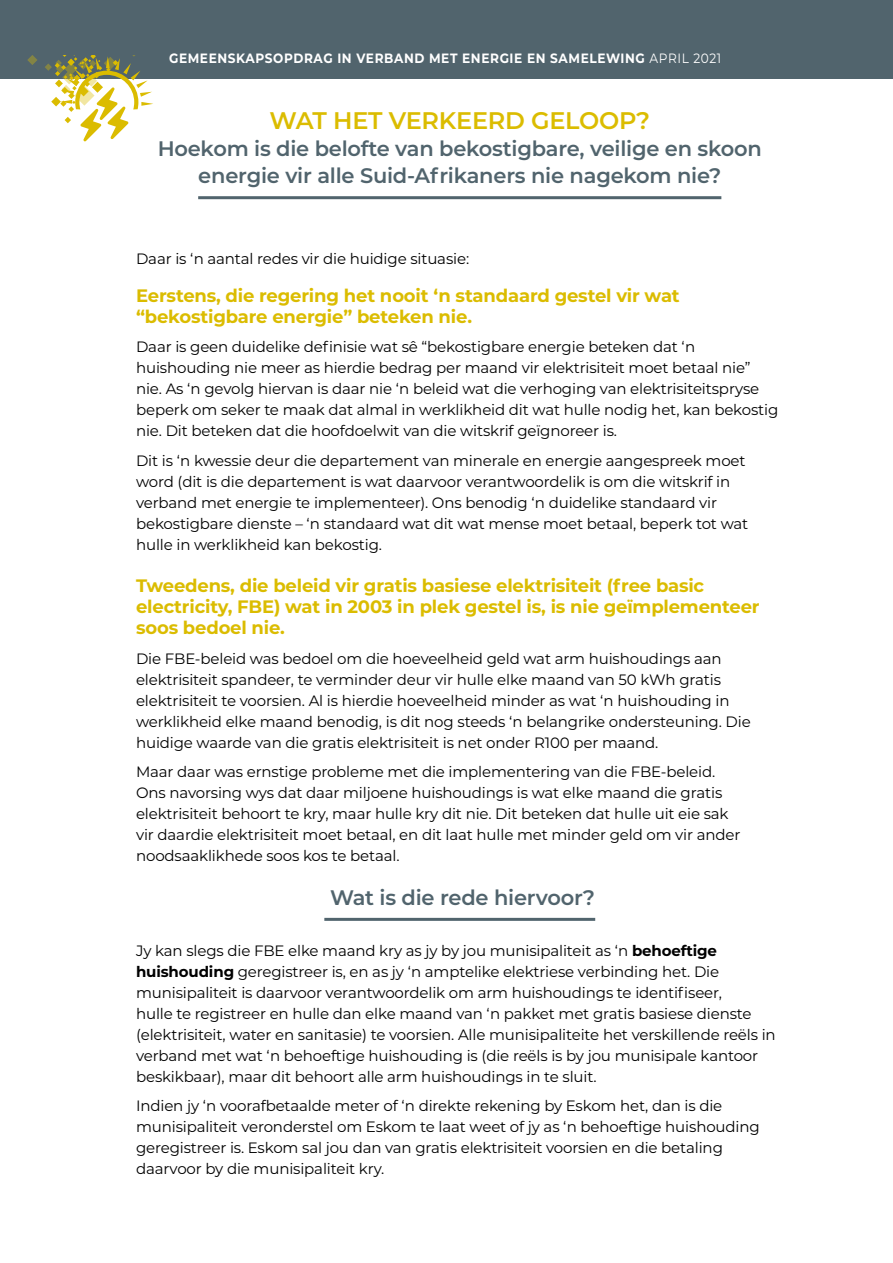
<style>
.page{position:relative;width:893px;height:1263px;background:#fff}
.page>*{position:absolute;margin:0;border:0;box-sizing:border-box;transform-origin:0 0}
.t1{font:600 24px "Montserrat";letter-spacing:-.01em;color:#dbbc00}
.t2{font:600 21px/27px "Montserrat";letter-spacing:-.01em;color:#51646d;text-align:center}
.t3{font:700 18px/21px "Montserrat";letter-spacing:-.01em;color:#dbbc00}
.t4{font:15px/21px "Montserrat";letter-spacing:-.01em;color:#000}
.t5{font:700 13.5px "Montserrat";letter-spacing:.05em;color:#fff;scale:.9 1}
.s1{font-weight:400}
.s2{font-weight:700}
</style>
<div class="page">
<div style="left:0;top:0;width:893px;height:78px;background:#51646d"></div>
<svg style="left:27px;top:55px;width:126px;height:87px"></svg>
<hr style="left:198px;top:196px;width:523px;height:3px;background:#51646d">
<hr style="left:324px;top:918px;width:271px;height:3px;background:#51646d">
<p class="t5" style="left:169px;top:48px;width:615px">GEMEENSKAPSOPDRAG IN VERBAND MET ENERGIE EN SAMELEWING <span class="s1">APRIL 2021</span></p>
<h1 class="t1" style="left:269px;top:104px;width:382px">WAT HET VERKEERD GELOOP?</h1>
<h2 class="t2" style="left:158px;top:135px;width:606px">Hoekom is die belofte van bekostigbare, veilige en skoon energie vir alle Suid-Afrikaners nie nagekom nie?</h2>
<p class="t4" style="left:136px;top:247px;width:335px">Daar is ‘n aantal redes vir die huidige situasie:</p>
<p class="t3" style="left:136px;top:284px;width:545px">Eerstens, die regering het nooit ‘n standaard gestel vir wat “bekostigbare energie” beteken nie.</p>
<p class="t4" style="left:136px;top:336px;width:644px">Daar is geen duidelike definisie wat sê “bekostigbare energie beteken dat ‘n huishouding nie meer as hierdie bedrag per maand vir elektrisiteit moet betaal nie” nie. As ‘n gevolg hiervan is daar nie ‘n beleid wat die verhoging van elektrisiteitspryse beperk om seker te maak dat almal in werklikheid dit wat hulle nodig het, kan bekostig nie. Dit beteken dat die hoofdoelwit van die witskrif geïgnoreer is.</p>
<p class="t4" style="left:136px;top:449px;width:614px">Dit is ‘n kwessie deur die departement van minerale en energie aangespreek moet word (dit is die departement is wat daarvoor verantwoordelik is om die witskrif in verband met energie te implementeer). Ons benodig ‘n duidelike standaard vir bekostigbare dienste – ‘n standaard wat dit wat mense moet betaal, beperk tot wat hulle in werklikheid kan bekostig.</p>
<p class="t3" style="left:136px;top:574px;width:625px">Tweedens, die beleid vir gratis basiese elektrisiteit (free basic electricity, FBE) wat in 2003 in plek gestel is, is nie geïmplementeer soos bedoel nie.</p>
<p class="t4" style="left:136px;top:647px;width:616px">Die FBE-beleid was bedoel om die hoeveelheid geld wat arm huishoudings aan elektrisiteit spandeer, te verminder deur vir hulle elke maand van 50 kWh gratis elektrisiteit te voorsien. Al is hierdie hoeveelheid minder as wat ‘n huishouding in werklikheid elke maand benodig, is dit nog steeds ‘n belangrike ondersteuning. Die huidige waarde van die gratis elektrisiteit is net onder R100 per maand.</p>
<p class="t4" style="left:136px;top:761px;width:606px">Maar daar was ernstige probleme met die implementering van die FBE-beleid.<br>Ons navorsing wys dat daar miljoene huishoudings is wat elke maand die gratis elektrisiteit behoort te kry, maar hulle kry dit nie. Dit beteken dat hulle uit eie sak vir daardie elektrisiteit moet betaal, en dit laat hulle met minder geld om vir ander noodsaaklikhede soos kos te betaal.</p>
<h2 class="t2" style="left:330px;top:883px;width:267px">Wat is die rede hiervoor?</h2>
<p class="t4" style="left:136px;top:939px;width:641px">Jy kan slegs die FBE elke maand kry as jy by jou munisipaliteit as ‘n <span class="s2">behoeftige huishouding</span> geregistreer is, en as jy ‘n amptelike elektriese verbinding het. Die munisipaliteit is daarvoor verantwoordelik om arm huishoudings te identifiseer,<br>hulle te registreer en hulle dan elke maand van ‘n pakket met gratis basiese dienste (elektrisiteit, water en sanitasie) te voorsien. Alle munisipaliteite het verskillende reëls in verband met wat ‘n behoeftige huishouding is (die reëls is by jou munisipale kantoor beskikbaar), maar dit behoort alle arm huishoudings in te sluit.</p>
<p class="t4" style="left:136px;top:1095px;width:625px">Indien jy ‘n voorafbetaalde meter of ‘n direkte rekening by Eskom het, dan is die munisipaliteit veronderstel om Eskom te laat weet of jy as ‘n behoeftige huishouding geregistreer is. Eskom sal jou dan van gratis elektrisiteit voorsien en die betaling daarvoor by die munisipaliteit kry.</p>
</div>
